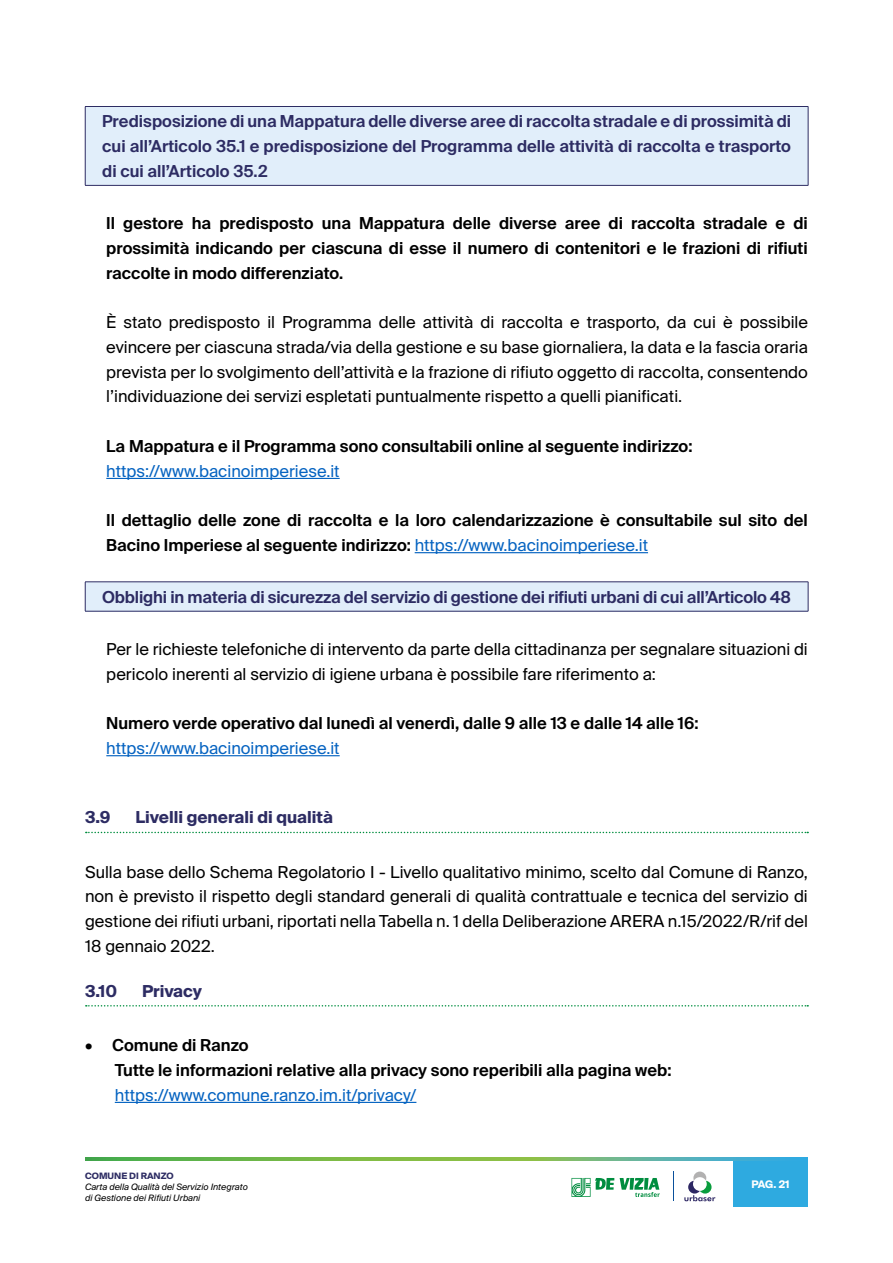
<style>
.page{position:relative;width:893px;height:1263px;background:#fff}
.page>*{position:absolute;margin:0;border:0;box-sizing:border-box;transform-origin:0 0}
.t1{font:16.5px/24.8px "Suisse Intl";color:#000;text-align:justify}
.t2{font:600 16.5px/24.8px "Suisse Intl";color:#000}
.t3{font:600 16.5px/24.8px "Suisse Intl";letter-spacing:-.01em;color:#2d2c63;text-align:justify}
.t4{font:16.5px "Suisse Intl";color:#0563c1}
.t5{font:700 16.5px "Suisse Intl";color:#2d2c63}
.t6{font:700 10.5px "Suisse Intl";color:#fff}
.t7{font:italic 8.85px/10.8px "Suisse Intl";color:#000}
.t8{font:700 8.85px "Suisse Intl";color:#2d2c63}
.s1{font-weight:400;color:#0563c1}
</style>
<div class="page">
<div style="left:733px;top:1161px;width:75px;height:46px;background:#2eaae0"></div>
<svg style="left:571px;top:1178px;width:43px;height:19px"></svg>
<svg style="left:620px;top:1178px;width:40px;height:19px"></svg>
<svg style="left:684px;top:1171px;width:31px;height:30px"></svg>
<svg style="left:673px;top:1172px;width:1px;height:29px"></svg>
<svg style="left:85px;top:1158px;width:723px;height:3px;background:#6ab66c"></svg>
<hr style="left:106px;top:478px;width:234px;height:1px;background:#0563c1">
<hr style="left:415px;top:552px;width:233px;height:1px;background:#0563c1">
<hr style="left:106px;top:755px;width:234px;height:1px;background:#0563c1">
<svg style="left:86px;top:832px;width:722px;height:1px"></svg>
<svg style="left:86px;top:1005px;width:722px;height:1px"></svg>
<hr style="left:115px;top:1102px;width:301px;height:1px;background:#0563c1">
<div style="left:85px;top:106px;width:723px;height:79px;background:#e1eefa"></div>
<hr style="left:85px;top:106px;width:723px;height:1px;background:#2d2c63">
<hr style="left:85px;top:107px;width:1px;height:78px;background:#2d2c63">
<hr style="left:808px;top:107px;width:1px;height:78px;background:#2d2c63">
<hr style="left:85px;top:185px;width:723px;height:1px;background:#2d2c63">
<div style="left:85px;top:582px;width:723px;height:29px;background:#e1eefa"></div>
<hr style="left:85px;top:581px;width:723px;height:1px;background:#2d2c63">
<svg style="left:85px;top:582px;width:1px;height:29px"></svg>
<svg style="left:808px;top:582px;width:1px;height:29px"></svg>
<hr style="left:85px;top:611px;width:723px;height:1px;background:#2d2c63">
<p class="t3" style="left:102px;top:109px;width:690px">Predisposizione di una Mappatura delle diverse aree di raccolta stradale e di prossimità di cui all’Articolo 35.1 e predisposizione del Programma delle attività di raccolta e trasporto di cui all’Articolo 35.2</p>
<p class="t2" style="left:106px;top:211px;width:703px;text-align:justify">Il gestore ha predisposto una Mappatura delle diverse aree di raccolta stradale e di prossimità indicando per ciascuna di esse il numero di contenitori e le frazioni di rifiuti raccolte in modo differenziato.</p>
<p class="t1" style="left:106px;top:310px;width:703px">È stato predisposto il Programma delle attività di raccolta e trasporto, da cui è possibile evincere per ciascuna strada/via della gestione e su base giornaliera, la data e la fascia oraria prevista per lo svolgimento dell’attività e la frazione di rifiuto oggetto di raccolta, consentendo l’individuazione dei servizi espletati puntualmente rispetto a quelli pianificati.</p>
<p class="t2" style="left:106px;top:434px;width:588px">La Mappatura e il Programma sono consultabili online al seguente indirizzo:</p>
<p class="t4" style="left:106px;top:461px;width:235px">https://www.bacinoimperiese.it</p>
<p class="t2" style="left:106px;top:508px;width:703px">Il dettaglio delle zone di raccolta e la loro calendarizzazione è consultabile sul sito del<br>Bacino Imperiese al seguente indirizzo: <span class="s1">https://www.bacinoimperiese.it</span></p>
<p class="t3" style="left:102px;top:585px;width:690px">Obblighi in materia di sicurezza del servizio di gestione dei rifiuti urbani di cui all’Articolo 48</p>
<p class="t1" style="left:106px;top:637px;width:703px">Per le richieste telefoniche di intervento da parte della cittadinanza per segnalare situazioni di pericolo inerenti al servizio di igiene urbana è possibile fare riferimento a:</p>
<p class="t2" style="left:106px;top:711px;width:594px">Numero verde operativo dal lunedì al venerdì, dalle 9 alle 13 e dalle 14 alle 16:</p>
<p class="t4" style="left:106px;top:738px;width:235px">https://www.bacinoimperiese.it</p>
<p class="t5" style="left:85px;top:808px;width:27px">3.9</p>
<p class="t5" style="left:135px;top:808px;width:199px">Livelli generali di qualità</p>
<p class="t1" style="left:85px;top:860px;width:724px">Sulla base dello Schema Regolatorio I - Livello qualitativo minimo, scelto dal Comune di Ranzo, non è previsto il rispetto degli standard generali di qualità contrattuale e tecnica del servizio di gestione dei rifiuti urbani, riportati nella Tabella n. 1 della Deliberazione ARERA n.15/2022/R/rif del 18 gennaio 2022.</p>
<p class="t5" style="left:85px;top:981px;width:34px">3.10</p>
<p class="t5" style="left:142px;top:981px;width:61px">Privacy</p>
<p class="t2" style="left:115px;top:1033px;width:558px;text-indent:-30px">• Comune di Ranzo<br>Tutte le informazioni relative alla privacy sono reperibili alla pagina web:</p>
<p class="t4" style="left:115px;top:1085px;width:303px">https://www.comune.ranzo.im.it/privacy/</p>
<p class="t8" style="left:85px;top:1171px;width:90px">COMUNE DI RANZO</p>
<p class="t7" style="left:85px;top:1182px;width:164px">Carta della Qualità del Servizio Integrato di Gestione dei Rifiuti Urbani</p>
<p class="t6" style="left:752px;top:1178px;width:40px">PAG. 21</p>
</div>
